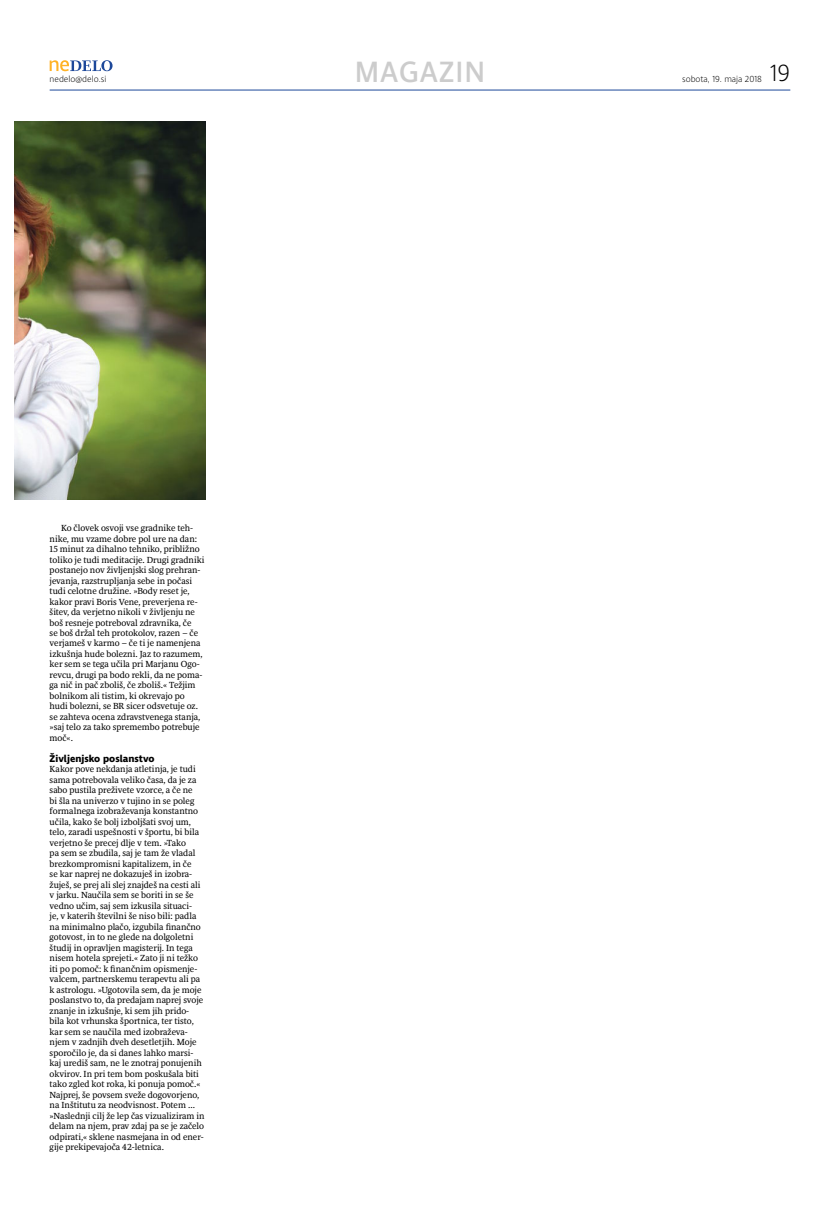
<style>
.page{position:relative;width:840px;height:1211px;background:#fff}
.page>*{position:absolute;margin:0;border:0;box-sizing:border-box;transform-origin:0 0}
.t1{font:600 30px "Delo S";letter-spacing:.03em;color:#ccc}
.t2{font:300 24px "Delo S";color:#000}
.t3{font:700 10px "Ingra";color:#000}
.t4{font:9px/10.5px "Delo T";color:#000}
.t5{font:300 9px "Delo S";color:#000}
</style>
<div class="page">
<svg style="left:101px;top:60px;width:11px;height:11px"></svg>
<div style="left:104px;top:61px;width:6px;height:9px;background:#fff;border-radius:50%"></div>
<svg style="left:50px;top:60px;width:51px;height:11px"></svg>
<hr style="left:50px;top:90px;width:739px;height:1px;background:#1d489a">
<img style="left:14px;top:122px;width:191px;height:377px">
<p class="t5" style="left:50px;top:73px;width:58px">nedelo@delo.si</p>
<h1 class="t1" style="left:354px;top:53px;width:132px">MAGAZIN</h1>
<p class="t4" style="left:50px;top:523px;width:156px;text-indent:11px">Ko človek osvoji vse gradnike teh&shy;nike, mu vzame dobre pol ure na dan:<br>15 minut za dihalno tehniko, približno toliko je tudi meditacije. Drugi gradniki postanejo nov življenjski slog prehran&shy;jevanja, razstrupljanja sebe in počasi tudi celotne družine. »Body reset je, kakor pravi Boris Vene, preverjena re&shy;šitev, da verjetno nikoli v življenju ne boš resneje potreboval zdravnika, če<br>se boš držal teh protokolov, razen – če verjameš v karmo – če ti je namenjena izkušnja hude bolezni. Jaz to razumem, ker sem se tega učila pri Marjanu Ogo&shy;revcu, drugi pa bodo rekli, da ne poma&shy;ga nič in pač zboliš, če zboliš.« Težjim bolnikom ali tistim, ki okrevajo po hudi bolezni, se BR sicer odsvetuje oz. se zahteva ocena zdravstvenega stanja, »saj telo za tako spremembo potrebuje moč«.</p>
<p class="t3" style="left:50px;top:752px;width:106px">Življenjsko poslanstvo</p>
<p class="t4" style="left:50px;top:764px;width:156px">Kakor pove nekdanja atletinja, je tudi sama potrebovala veliko časa, da je za sabo pustila preživete vzorce, a če ne<br>bi šla na univerzo v tujino in se poleg formalnega izobraževanja konstantno učila, kako še bolj izboljšati svoj um, telo, zaradi uspešnosti v športu, bi bila verjetno še precej dlje v tem. »Tako<br>pa sem se zbudila, saj je tam že vladal brezkompromisni kapitalizem, in če<br>se kar naprej ne dokazuješ in izobra&shy;žuješ, se prej ali slej znajdeš na cesti ali v jarku. Naučila sem se boriti in se še vedno učim, saj sem izkusila situaci-<br>je, v katerih številni še niso bili: padla na minimalno plačo, izgubila finančno gotovost, in to ne glede na dolgoletni študij in opravljen magisterij. In tega nisem hotela sprejeti.« Zato ji ni težko iti po pomoč: k finančnim opismenje&shy;valcem, partnerskemu terapevtu ali pa k astrologu. »Ugotovila sem, da je moje poslanstvo to, da predajam naprej svoje znanje in izkušnje, ki sem jih prido&shy;bila kot vrhunska športnica, ter tisto, kar sem se naučila med izobraževa&shy;njem v zadnjih dveh desetletjih. Moje sporočilo je, da si danes lahko marsi&shy;kaj urediš sam, ne le znotraj ponujenih okvirov. In pri tem bom poskušala biti tako zgled kot roka, ki ponuja pomoč.« Najprej, še povsem sveže dogovorjeno, na Inštitutu za neodvisnost. Potem ... »Naslednji cilj že lep čas vizualiziram in delam na njem, prav zdaj pa se je začelo odpirati,« sklene nasmejana in od ener&shy;gije prekipevajoča 42-letnica.</p>
<p class="t5" style="left:681px;top:73px;width:81px">sobota, 19. maja 2018</p>
<h2 class="t2" style="left:769px;top:59px;width:22px">19</h2>
</div>
